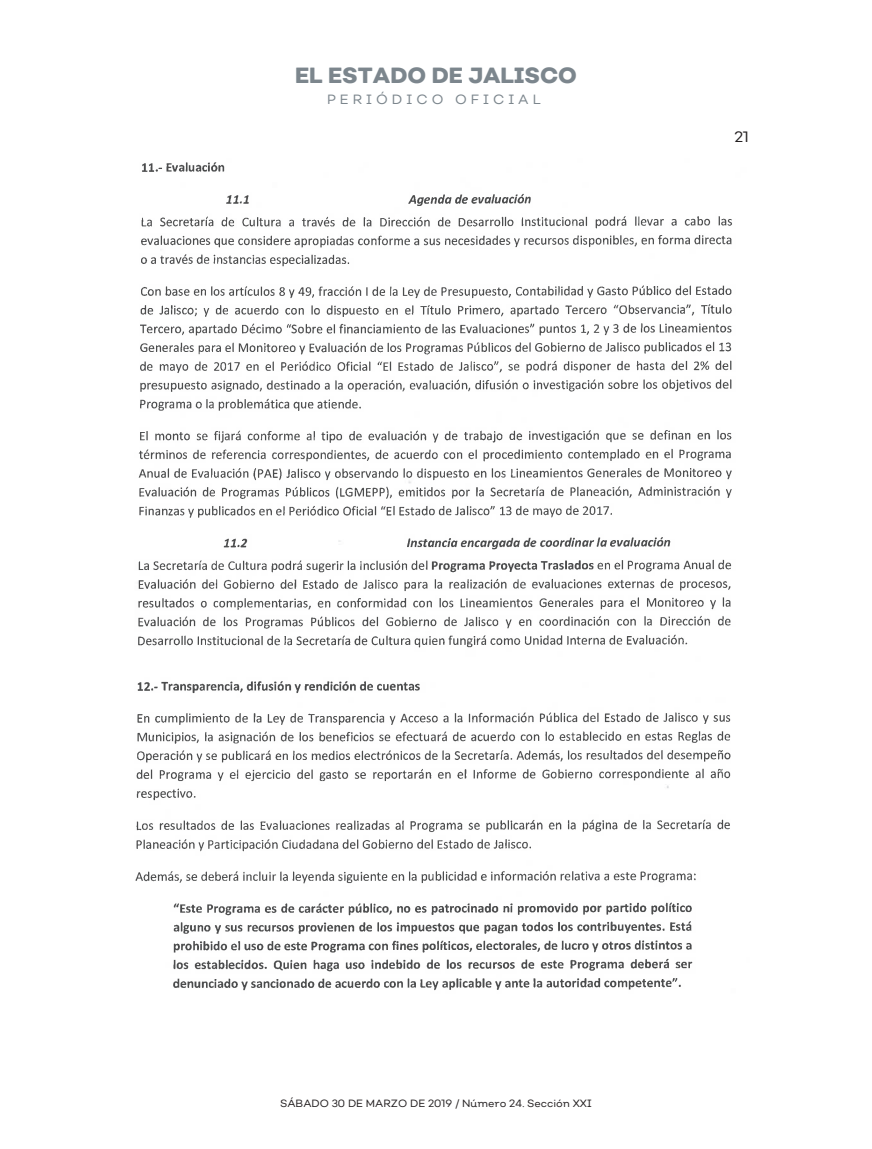
<style>
.page{position:relative;width:872px;height:1149px;background:#fff}
.page>*{position:absolute;margin:0;border:0;box-sizing:border-box;transform-origin:0 0}
.t1{font:800 21.9px "Nutmeg";color:#7c868d}
.t2{font:15px "Nutmeg Headline";color:#231f20}
.t3{font:13.35px "Nutmeg";letter-spacing:.3em;color:#7c868d}
.t4{font:10.5px "Nutmeg";color:#231f20}
</style>
<div class="page">
<img style="left:135px;top:163px;width:597px;height:828px">
<h1 class="t1" style="left:295px;top:61px;width:283px">EL ESTADO DE JALISCO</h1>
<p class="t3" style="left:327px;top:91px;width:215px">PERIÓDICO OFICIAL</p>
<h2 class="t2" style="left:734px;top:127px;width:16px">21</h2>
<p class="t4" style="left:280px;top:1096px;width:313px">SÁBADO 30 DE MARZO DE 2019 / Número 24. Sección XXI</p>
</div>
